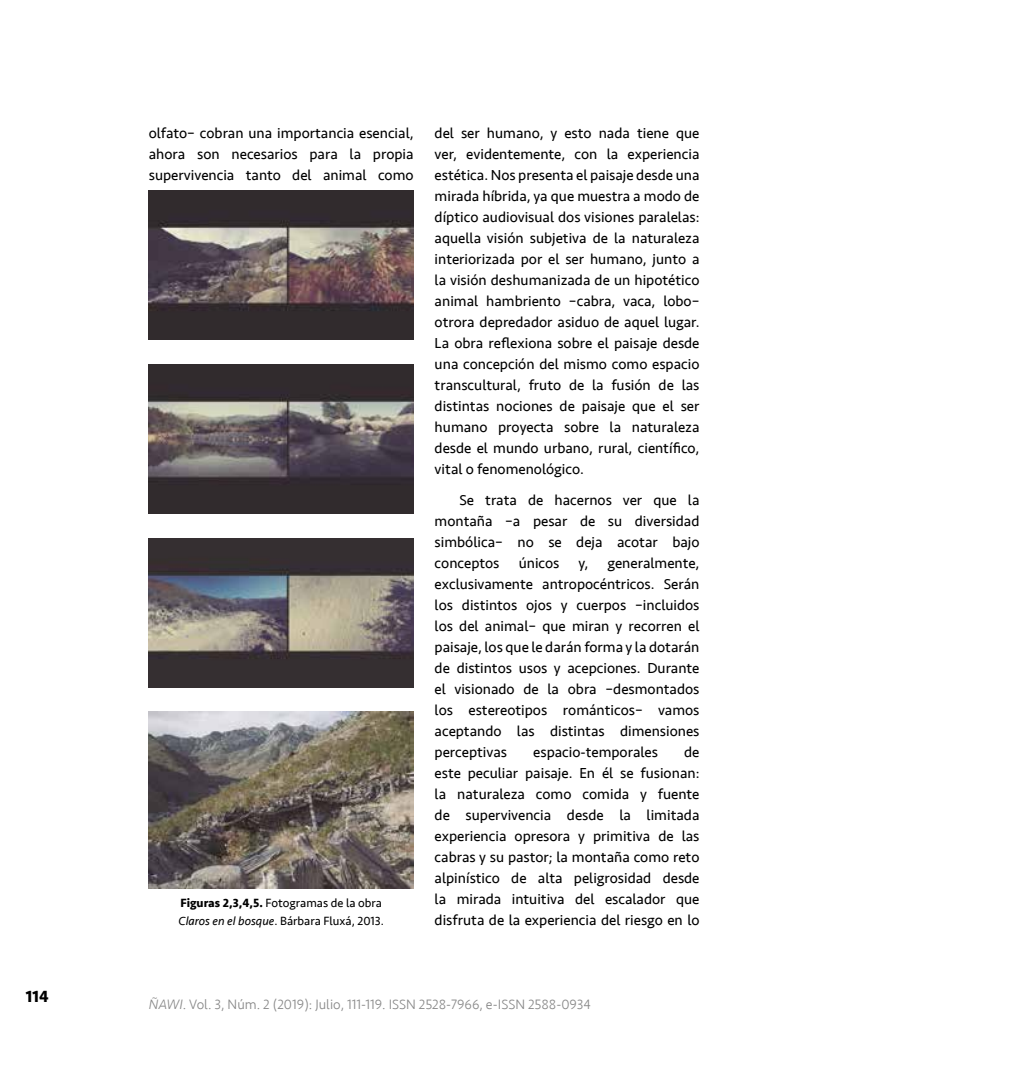
<style>
.page{position:relative;width:1017px;height:1067px;background:#fff}
.page>*{position:absolute;margin:0;border:0;box-sizing:border-box;transform-origin:0 0}
.t1{font:700 16.62px "Seravek";color:#000}
.t2{font:14.88px/21px "Seravek";color:#000;text-align:justify}
.t3{font:300 14px "Seravek";color:#878787}
.t4{font:12.25px/18.4px "Seravek";color:#000}
.s1{font-weight:700}
.s2{font-style:italic}
</style>
<div class="page">
<img style="left:149px;top:191px;width:265px;height:149px">
<img style="left:149px;top:364px;width:265px;height:149px">
<img style="left:149px;top:538px;width:265px;height:149px">
<img style="left:149px;top:712px;width:265px;height:176px">
<p class="t1" style="left:26px;top:983px;width:25px">114</p>
<p class="t2" style="left:149px;top:122px;width:266px">olfato– cobran una importancia esencial, ahora son necesarios para la propia supervivencia tanto del animal como</p>
<p class="t2" style="left:435px;top:122px;width:266px">del ser humano, y esto nada tiene que ver, evidentemente, con la experiencia estética. Nos presenta el paisaje desde una mirada híbrida, ya que muestra a modo de díptico audiovisual dos visiones paralelas: aquella visión subjetiva de la naturaleza interiorizada por el ser humano, junto a la visión deshumanizada de un hipotético animal hambriento –cabra, vaca, lobo– otrora depredador asiduo de aquel lugar.<br>La obra reflexiona sobre el paisaje desde una concepción del mismo como espacio transcultural, fruto de la fusión de las distintas nociones de paisaje que el ser humano proyecta sobre la naturaleza desde el mundo urbano, rural, científico, vital o fenomenológico.</p>
<p class="t2" style="left:435px;top:489px;width:266px;text-indent:25px">Se trata de hacernos ver que la montaña –a pesar de su diversidad simbólica– no se deja acotar bajo conceptos</p>
<p class="t2" style="left:519px;top:552px;width:42px">únicos</p>
<p class="t2" style="left:578px;top:552px;width:11px">y,</p>
<p class="t2" style="left:435px;top:552px;width:266px;text-indent:173px">generalmente, exclusivamente antropocéntricos. Serán los distintos ojos y cuerpos –incluidos los del animal– que miran y recorren el paisaje, los que le darán forma y la dotarán de distintos usos y acepciones. Durante el visionado de la obra –desmontados los estereotipos románticos– vamos aceptando las distintas dimensiones perceptivas</p>
<p class="t2" style="left:435px;top:741px;width:266px;text-indent:250px">de este peculiar paisaje. En él se fusionan: la naturaleza como comida y fuente de supervivencia desde la limitada experiencia opresora y primitiva de las cabras y su pastor; la montaña como reto alpinístico de alta peligrosidad desde la mirada intuitiva del escalador que disfruta de la experiencia del riesgo en lo</p>
<p class="t2" style="left:533px;top:741px;width:126px">espacio-temporales</p>
<p class="t4" style="left:178px;top:893px;width:207px"><span class="s1">Figuras 2,3,4,5.</span> Fotogramas de la obra<br><span class="s2">Claros en el bosque</span>. Bárbara Fluxá, 2013.</p>
<p class="t3" style="left:149px;top:996px;width:444px"><span class="s2">ÑAWI</span>. Vol. 3, Núm. 2 (2019): Julio, 111-119. ISSN 2528-7966, e-ISSN 2588-0934</p>
</div>
